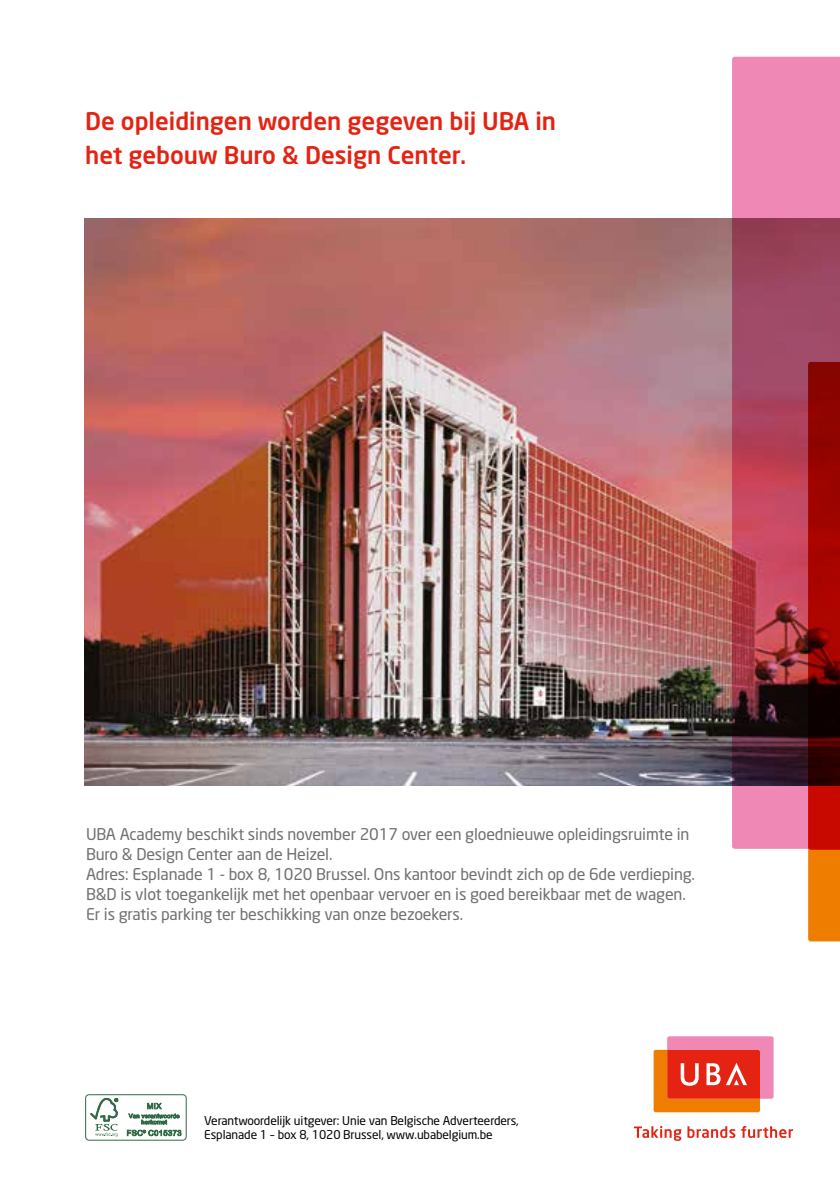
<style>
.page{position:relative;width:840px;height:1191px;background:#fff}
.page>*{position:absolute;margin:0;border:0;box-sizing:border-box;transform-origin:0 0}
.t1{font:500 24px/34px "Neo Sans W1 G";color:#e42313}
.t2{font:16px/20px "Neo Sans";letter-spacing:-.01em;color:#706f6f}
.t3{font:12px/14px "Neo Sans";letter-spacing:-.01em;color:#000}
</style>
<div class="page">
<img style="left:85px;top:218px;width:646px;height:567px">
<div style="left:85px;top:1094px;width:101px;height:46px;border:1px solid #306a46;border-radius:3px"></div>
<svg style="left:90px;top:1098px;width:28px;height:38px"></svg>
<svg style="left:127px;top:1102px;width:54px;height:34px"></svg>
<svg style="left:731px;top:57px;width:108px;height:792px;background:#b35572"></svg>
<svg style="left:807px;top:362px;width:32px;height:579px;background:#97200e"></svg>
<svg style="left:653px;top:1036px;width:120px;height:76px;background:#ec664e"></svg>
<svg style="left:633px;top:1126px;width:159px;height:14px"></svg>
<h1 class="t1" style="left:85px;top:104px;width:472px">De opleidingen worden gegeven bij UBA in het gebouw Buro &amp; Design Center.</h1>
<p class="t2" style="left:86px;top:824px;width:610px">UBA Academy beschikt sinds november 2017 over een gloednieuwe opleidingsruimte in Buro &amp; Design Center aan de Heizel.<br>Adres: Esplanade 1 - box 8, 1020 Brussel. Ons kantoor bevindt zich op de 6de verdieping.<br>B&amp;D is vlot toegankelijk met het openbaar vervoer en is goed bereikbaar met de wagen.<br>Er is gratis parking ter beschikking van onze bezoekers.</p>
<p class="t3" style="left:204px;top:1113px;width:316px">Verantwoordelijk uitgever: Unie van Belgische Adverteerders,<br>Esplanade 1 – box 8, 1020 Brussel, www.ubabelgium.be</p>
</div>
